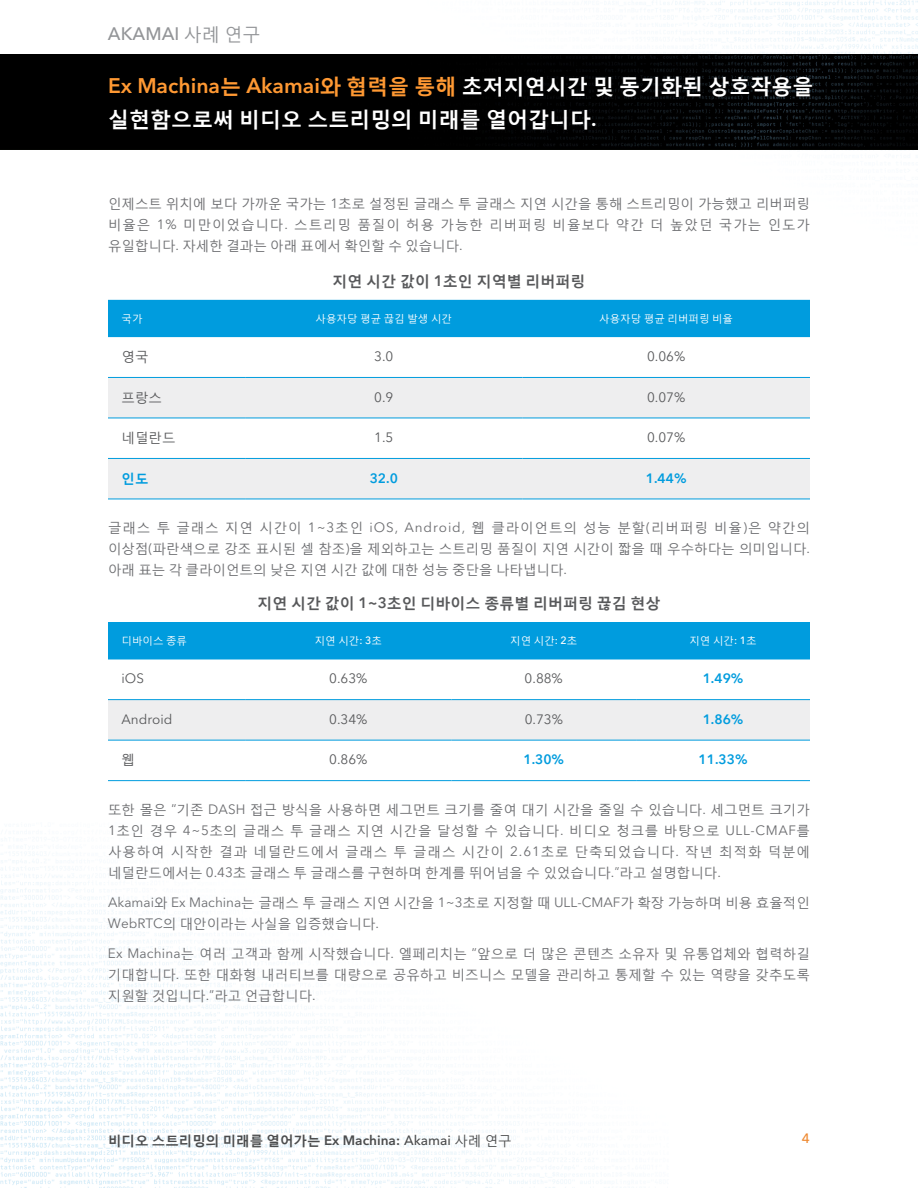
<style>
.page{position:relative;width:918px;height:1188px;background:#fff}
.page>*{position:absolute;margin:0;border:0;box-sizing:border-box;transform-origin:0 0}
.t1{font:700 21px/33px "Malgun Gothic";color:#fff}
.t2{font:500 18px "Avenir Next LT Pro";color:#939598}
.t3{font:700 15px "Malgun Gothic";color:#58595b}
.t4{font:13.5px/21px "Malgun Gothic";color:#6c6d70;text-align:justify}
.t5{font:13.5px "Avenir Next LT Pro";color:#58595b}
.t6{font:700 13.5px "Malgun Gothic";color:#4b4c4d}
.t7{font:600 13.5px "Avenir Next LT Pro";color:#009cde}
.t8{font:13.5px "Malgun Gothic";color:#58595b}
.t9{font:700 13.5px "Malgun Gothic";color:#009cde}
.t10{font:500 13.5px "Avenir Next LT Pro";color:#ee882f}
.t11{font:10.5px "Malgun Gothic";color:#fff}
.s1{font-family:"Malgun Gothic";font-weight:400}
.s2{font-family:"Avenir Next LT Pro";font-weight:600;color:#f93}
.s3{color:#f93}
.s4{font-family:"Avenir Next LT Pro";font-weight:600}
.s5{font-family:"Avenir Next LT Pro"}
.s6{font-family:"Avenir Next LT Pro";font-weight:500}
.s7{font-weight:400}
</style>
<div class="page">
<img style="left:0;top:0;width:918px;height:1188px">
<img style="left:0;top:54px;width:918px;height:95px">
<div style="left:108px;top:300px;width:702px;height:37px;background:#009cde"></div>
<svg style="left:108px;top:337px;width:702px;height:40px"></svg>
<svg style="left:108px;top:378px;width:702px;height:121px;fill:#eeeeef"></svg>
<hr style="left:108px;top:377px;width:137px;height:1px;background:#009cde">
<hr style="left:245px;top:377px;width:277px;height:1px;background:#009cde">
<hr style="left:522px;top:377px;width:288px;height:1px;background:#009cde">
<hr style="left:108px;top:418px;width:137px;height:1px;background:#009cde">
<hr style="left:245px;top:418px;width:277px;height:1px;background:#009cde">
<hr style="left:522px;top:418px;width:288px;height:1px;background:#009cde">
<hr style="left:108px;top:458px;width:137px;height:1px;background:#009cde">
<hr style="left:108px;top:499px;width:137px;height:1px;background:#009cde">
<hr style="left:245px;top:458px;width:277px;height:1px;background:#009cde">
<hr style="left:522px;top:458px;width:288px;height:1px;background:#009cde">
<hr style="left:245px;top:499px;width:277px;height:1px;background:#009cde">
<hr style="left:522px;top:499px;width:288px;height:1px;background:#009cde">
<div style="left:108px;top:622px;width:702px;height:38px;background:#009cde"></div>
<div style="left:108px;top:700px;width:702px;height:40px;background:#eeeeef"></div>
<hr style="left:108px;top:699px;width:137px;height:1px;background:#009cde">
<hr style="left:245px;top:699px;width:206px;height:1px;background:#009cde">
<hr style="left:451px;top:699px;width:185px;height:1px;background:#009cde">
<hr style="left:636px;top:699px;width:174px;height:1px;background:#009cde">
<hr style="left:108px;top:740px;width:137px;height:1px;background:#009cde">
<hr style="left:108px;top:780px;width:137px;height:1px;background:#009cde">
<hr style="left:245px;top:740px;width:206px;height:1px;background:#009cde">
<hr style="left:245px;top:780px;width:206px;height:1px;background:#009cde">
<hr style="left:451px;top:740px;width:185px;height:1px;background:#009cde">
<hr style="left:636px;top:740px;width:174px;height:1px;background:#009cde">
<hr style="left:451px;top:780px;width:185px;height:1px;background:#009cde">
<hr style="left:636px;top:780px;width:174px;height:1px;background:#009cde">
<h2 class="t2" style="left:108px;top:22px;width:154px">AKAMAI <span class="s1">사례 연구</span></h2>
<h1 class="t1" style="left:108px;top:69px;width:707px"><span class="s2">Ex Machina</span><span class="s3">는</span> <span class="s2">Akamai</span><span class="s3">와 협력을 통해</span> 초저지연시간 및 동기화된 상호작용을 실현함으로써 비디오 스트리밍의 미래를 열어갑니다<span class="s4">.</span></h1>
<p class="t4" style="left:108px;top:193px;width:704px">인제스트 위치에 보다 가까운 국가는 <span class="s5">1</span>초로 설정된 글래스 투 글래스 지연 시간을 통해 스트리밍이 가능했고 리버퍼링 비율은 <span class="s5">1%</span> 미만이었습니다<span class="s5">.</span> 스트리밍 품질이 허용 가능한 리버퍼링 비율보다 약간 더 높았던 국가는 인도가 유일합니다<span class="s5">.</span> 자세한 결과는 아래 표에서 확인할 수 있습니다<span class="s5">.</span></p>
<p class="t3" style="left:333px;top:272px;width:254px">지연 시간 값이 <span class="s4">1</span>초인 지역별 리버퍼링</p>
<p class="t11" style="left:122px;top:312px;width:22px">국가</p>
<p class="t11" style="left:316px;top:312px;width:138px">사용자당 평균 끊김 발생 시간</p>
<p class="t11" style="left:599px;top:312px;width:135px">사용자당 평균 리버퍼링 비율</p>
<p class="t8" style="left:122px;top:349px;width:28px">영국</p>
<p class="t5" style="left:374px;top:348px;width:21px">3.0</p>
<p class="t5" style="left:647px;top:348px;width:40px">0.06%</p>
<p class="t8" style="left:122px;top:389px;width:42px">프랑스</p>
<p class="t5" style="left:374px;top:389px;width:21px">0.9</p>
<p class="t5" style="left:647px;top:389px;width:40px">0.07%</p>
<p class="t8" style="left:122px;top:430px;width:55px">네덜란드</p>
<p class="t5" style="left:374px;top:429px;width:21px">1.5</p>
<p class="t5" style="left:647px;top:429px;width:40px">0.07%</p>
<p class="t9" style="left:122px;top:470px;width:28px">인도</p>
<p class="t7" style="left:370px;top:470px;width:30px">32.0</p>
<p class="t7" style="left:646px;top:470px;width:42px">1.44%</p>
<p class="t4" style="left:108px;top:517px;width:704px">글래스 투 글래스 지연 시간이 <span class="s5">1~3</span>초인 <span class="s5">iOS, Android,</span> 웹 클라이언트의 성능 분할<span class="s5">(</span>리버퍼링 비율<span class="s5">)</span>은 약간의 이상점<span class="s5">(</span>파란색으로 강조 표시된 셀 참조<span class="s5">)</span>을 제외하고는 스트리밍 품질이 지연 시간이 짧을 때 우수하다는 의미입니다<span class="s5">. </span>아래 표는 각 클라이언트의 낮은 지연 시간 값에 대한 성능 중단을 나타냅니다<span class="s5">.</span></p>
<p class="t3" style="left:257px;top:594px;width:405px">지연 시간 값이 <span class="s4">1~3</span>초인 디바이스 종류별 리버퍼링 끊김 현상</p>
<p class="t11" style="left:122px;top:634px;width:67px">디바이스 종류</p>
<p class="t11" style="left:315px;top:634px;width:69px">지연 시간<span class="s6">: 3</span>초</p>
<p class="t11" style="left:510px;top:634px;width:69px">지연 시간<span class="s6">: 2</span>초</p>
<p class="t11" style="left:689px;top:634px;width:69px">지연 시간<span class="s6">: 1</span>초</p>
<p class="t5" style="left:122px;top:671px;width:24px">iOS</p>
<p class="t5" style="left:329px;top:671px;width:40px">0.63%</p>
<p class="t5" style="left:525px;top:671px;width:40px">0.88%</p>
<p class="t7" style="left:703px;top:671px;width:42px">1.49%</p>
<p class="t5" style="left:122px;top:711px;width:52px">Android</p>
<p class="t5" style="left:329px;top:711px;width:40px">0.34%</p>
<p class="t5" style="left:525px;top:711px;width:40px">0.73%</p>
<p class="t7" style="left:703px;top:711px;width:42px">1.86%</p>
<p class="t8" style="left:122px;top:752px;width:15px">웹</p>
<p class="t5" style="left:329px;top:752px;width:40px">0.86%</p>
<p class="t7" style="left:523px;top:752px;width:42px">1.30%</p>
<p class="t7" style="left:699px;top:752px;width:51px">11.33%</p>
<p class="t4" style="left:108px;top:799px;width:704px">또한 몰은 “기존 <span class="s5">DASH</span> 접근 방식을 사용하면 세그먼트 크기를 줄여 대기 시간을 줄일 수 있습니다<span class="s5">.</span> 세그먼트 크기가 <span class="s5">1</span>초인 경우 <span class="s5">4~5</span>초의 글래스 투 글래스 지연 시간을 달성할 수 있습니다<span class="s5">.</span> 비디오 청크를 바탕으로 <span class="s5">ULL-CMAF</span>를 사용하여 시작한 결과 네덜란드에서 글래스 투 글래스 시간이 <span class="s5">2.61</span>초로 단축되었습니다<span class="s5">.</span> 작년 최적화 덕분에 네덜란드에서는 <span class="s5">0.43</span>초 글래스 투 글래스를 구현하며 한계를 뛰어넘을 수 있었습니다<span class="s5">.</span>”라고 설명합니다<span class="s5">.</span></p>
<p class="t4" style="left:108px;top:892px;width:703px"><span class="s5">Akamai</span>와 <span class="s5">Ex Machina</span>는 글래스 투 글래스 지연 시간을 <span class="s5">1~3</span>초로 지정할 때 <span class="s5">ULL-CMAF</span>가 확장 가능하며 비용 효율적인<br><span class="s5">WebRTC</span>의 대안이라는 사실을 입증했습니다<span class="s5">.</span></p>
<p class="t4" style="left:108px;top:943px;width:704px"><span class="s5">Ex Machina</span>는 여러 고객과 함께 시작했습니다<span class="s5">.</span> 엘페리치는 “앞으로 더 많은 콘텐츠 소유자 및 유통업체와 협력하길 기대합니다<span class="s5">.</span> 또한 대화형 내러티브를 대량으로 공유하고 비즈니스 모델을 관리하고 통제할 수 있는 역량을 갖추도록 지원할 것입니다<span class="s5">.</span>”라고 언급합니다<span class="s5">.</span></p>
<p class="t6" style="left:108px;top:1132px;width:405px">비디오 스트리밍의 미래를 열어가는 <span class="s4">Ex Machina:</span> <span class="s6">Akamai</span> <span class="s7">사례 연구</span></p>
<p class="t10" style="left:802px;top:1131px;width:10px">4</p>
</div>
